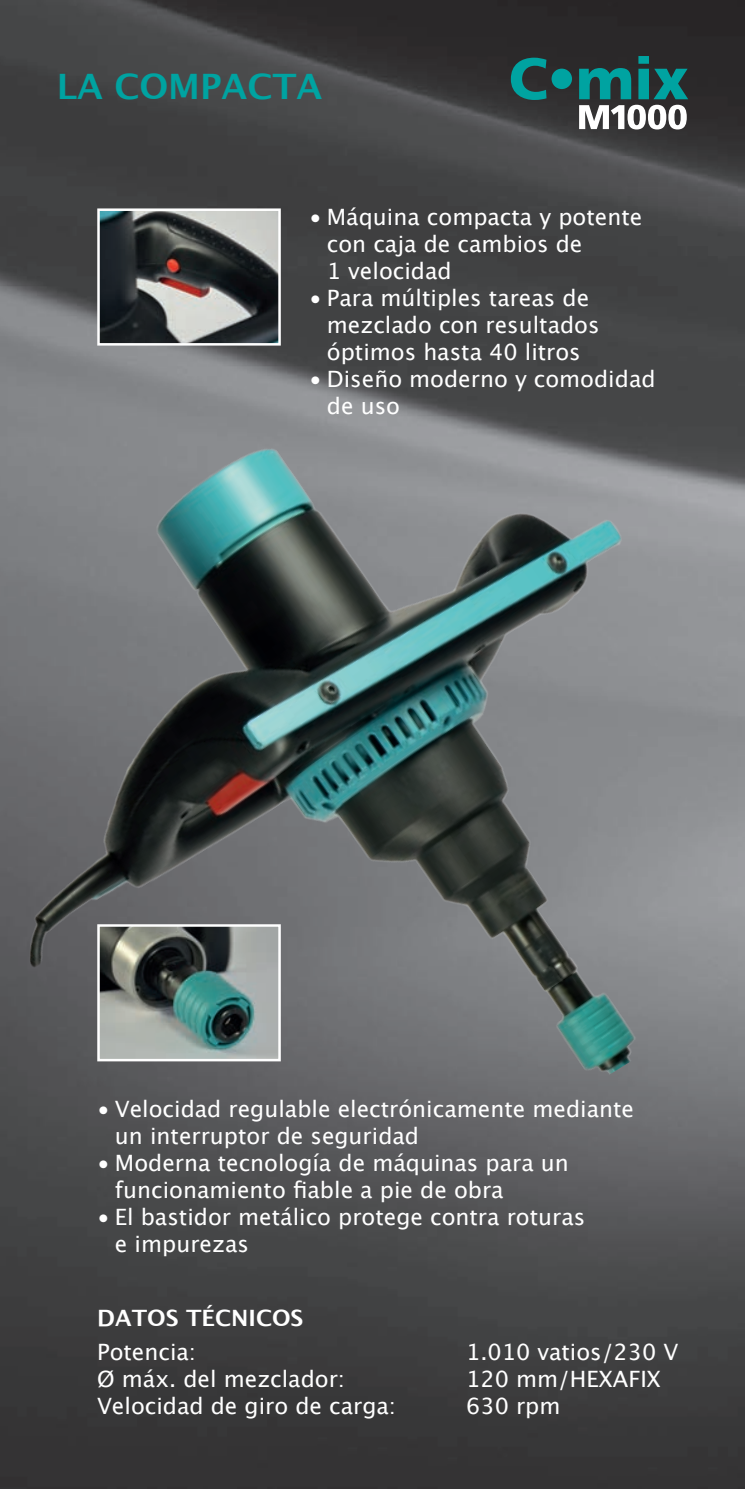
<style>
.page{position:relative;width:745px;height:1489px;background:#fff}
.page>*{position:absolute;margin:0;border:0;box-sizing:border-box;transform-origin:0 0}
.t1{font:700 35px "Lucida Grande";color:#00a3a1}
.t2{font:22.5px/27px "Lucida Grande";color:#fff}
.t3{font:700 22.5px "Lucida Grande";color:#fff}
</style>
<div class="page">
<img style="left:0;top:0;width:744px;height:1488px">
<img style="left:30px;top:382px;width:684px;height:804px">
<img style="left:100px;top:927px;width:177px;height:131px">
<div style="left:97px;top:924px;width:183px;height:137px;border:2px solid #fff"></div>
<img style="left:100px;top:211px;width:177px;height:131px">
<div style="left:97px;top:208px;width:183px;height:137px;border:2px solid #fff"></div>
<svg style="left:510px;top:56px;width:177px;height:73px;background:#3d6667"></svg>
<h1 class="t1" style="left:57px;top:58px;width:267px">LA COMPACTA</h1>
<p class="t2" style="left:327px;top:204px;width:317px;text-indent:-18px">• Máquina compacta y potente con caja de cambios de<br>1 velocidad</p>
<p class="t2" style="left:327px;top:285px;width:274px;text-indent:-18px">• Para múltiples tareas de mezclado con resultados óptimos hasta 40 litros</p>
<p class="t2" style="left:327px;top:366px;width:330px;text-indent:-18px">• Diseño moderno y comodidad de uso</p>
<p class="t2" style="left:115px;top:1095px;width:520px;text-indent:-18px">• Velocidad regulable electrónicamente mediante un interruptor de seguridad</p>
<p class="t2" style="left:115px;top:1149px;width:455px;text-indent:-18px">• Moderna tecnología de máquinas para un funcionamiento fiable a pie de obra</p>
<p class="t2" style="left:115px;top:1203px;width:471px;text-indent:-18px">• El bastidor metálico protege contra roturas e impurezas</p>
<p class="t3" style="left:97px;top:1299px;width:207px">DATOS TÉCNICOS</p>
<p class="t2" style="left:97px;top:1338px;width:100px">Potencia:</p>
<p class="t2" style="left:466px;top:1338px;width:213px">1.010 vatios/230 V</p>
<p class="t2" style="left:97px;top:1365px;width:249px">Ø máx. del mezclador:</p>
<p class="t2" style="left:466px;top:1365px;width:196px">120 mm/HEXAFIX</p>
<p class="t2" style="left:97px;top:1392px;width:300px">Velocidad de giro de carga:</p>
<p class="t2" style="left:466px;top:1392px;width:96px">630 rpm</p>
</div>
